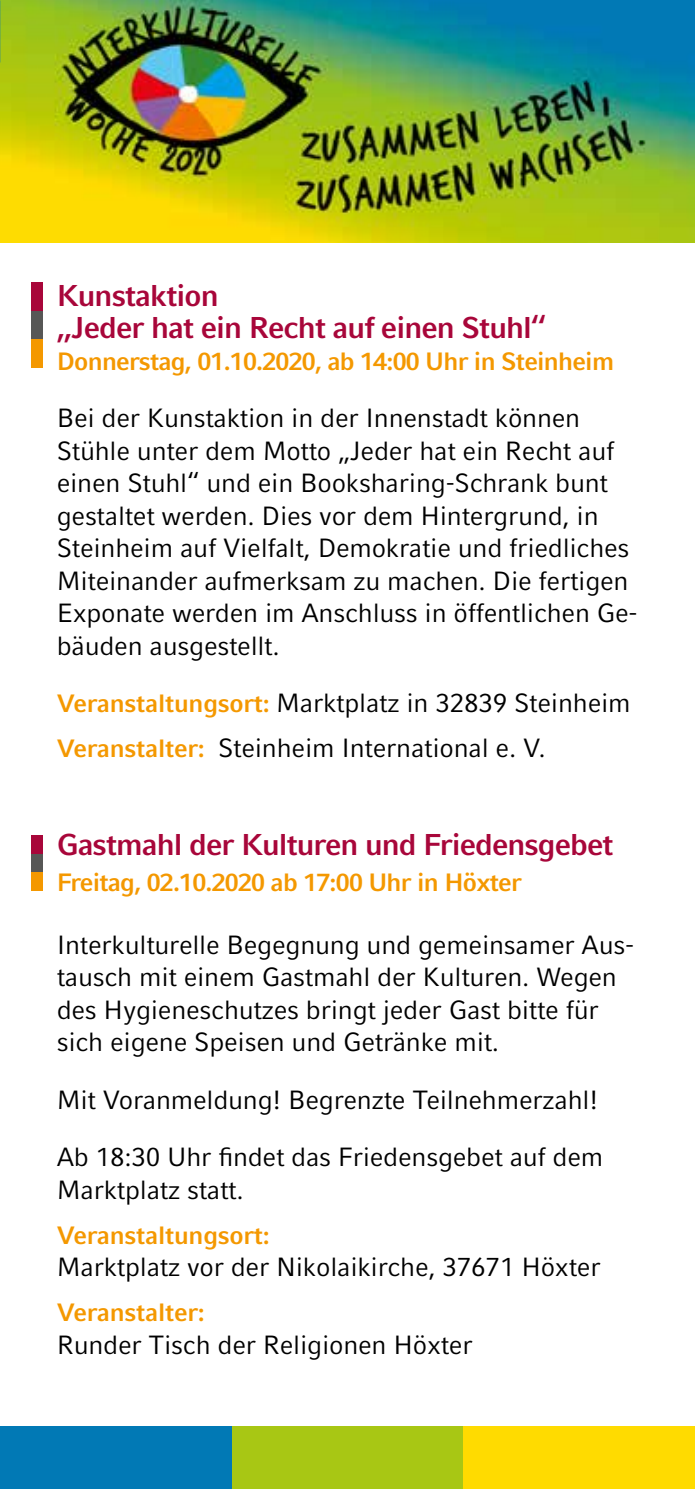
<style>
.page{position:relative;width:695px;height:1489px;background:#fff}
.page>*{position:absolute;margin:0;border:0;box-sizing:border-box;transform-origin:0 0}
.t1{font:700 30px/32.5px "Compatil Fact LT Pro";letter-spacing:-.03em;color:#a8063a}
.t2{font:26.25px/32.5px "Compatil Fact LT Pro";letter-spacing:-.01em;color:#000}
.t3{font:700 25px "Compatil Fact LT Pro";letter-spacing:-.03em;color:#f49800}
.t4{font:700 25px "Compatil Fact LT Pro";letter-spacing:-.01em;color:#f49800}
.s1{font-weight:700;font-size:25px;color:#f49800}
</style>
<div class="page">
<img style="left:0;top:0;width:694px;height:242px">
<div style="left:31px;top:853px;width:12px;height:19px;background:#575756"></div>
<div style="left:31px;top:834px;width:12px;height:19px;background:#a8063a"></div>
<div style="left:31px;top:872px;width:12px;height:19px;background:#f49800"></div>
<div style="left:231px;top:1426px;width:232px;height:62px;background:#a8c714"></div>
<div style="left:0;top:1426px;width:231px;height:62px;background:#0179b5"></div>
<div style="left:463px;top:1426px;width:231px;height:62px;background:#ffdb00"></div>
<div style="left:31px;top:311px;width:12px;height:28px;background:#575756"></div>
<div style="left:31px;top:282px;width:12px;height:29px;background:#a8063a"></div>
<div style="left:31px;top:339px;width:12px;height:29px;background:#f49800"></div>
<p class="t1" style="left:57px;top:279px;width:491px">Kunstaktion<br>„Jeder hat ein Recht auf einen Stuhl“</p>
<p class="t3" style="left:57px;top:346px;width:559px">Donnerstag, 01.10.2020, ab 14:00 Uhr in Steinheim</p>
<p class="t2" style="left:57px;top:402px;width:582px">Bei der Kunstaktion in der Innenstadt können Stühle unter dem Motto „Jeder hat ein Recht auf einen Stuhl“ und ein Booksharing-Schrank bunt gestaltet werden. Dies vor dem Hintergrund, in Steinheim auf Vielfalt, Demokratie und friedliches Miteinander aufmerksam zu machen. Die fertigen Exponate werden im Anschluss in öffentlichen Ge&shy;bäuden ausgestellt.</p>
<p class="t2" style="left:57px;top:681px;width:575px;line-height:45px"><span class="s1">Veranstaltungsort:</span> Marktplatz in 32839 Steinheim<br><span class="s1">Veranstalter:</span> Steinheim International e. V.</p>
<p class="t1" style="left:57px;top:828px;width:558px">Gastmahl der Kulturen und Friedensgebet</p>
<p class="t3" style="left:57px;top:867px;width:466px">Freitag, 02.10.2020 ab 17:00 Uhr in Höxter</p>
<p class="t2" style="left:57px;top:928px;width:579px">Interkulturelle Begegnung und gemeinsamer Aus&shy;tausch mit einem Gastmahl der Kulturen. Wegen des Hygieneschutzes bringt jeder Gast bitte für sich eigene Speisen und Getränke mit.</p>
<p class="t2" style="left:57px;top:1070px;width:548px;line-height:57.5px">Mit Voranmeldung! Begrenzte Teilnehmerzahl!<br>Ab 18:30 Uhr findet das Friedensgebet auf dem</p>
<p class="t2" style="left:57px;top:1173px;width:188px">Marktplatz statt.</p>
<p class="t4" style="left:57px;top:1220px;width:214px">Veranstaltungsort:</p>
<p class="t2" style="left:57px;top:1250px;width:545px">Marktplatz vor der Nikolaikirche, 37671 Höxter</p>
<p class="t4" style="left:57px;top:1297px;width:150px">Veranstalter:</p>
<p class="t2" style="left:57px;top:1328px;width:417px">Runder Tisch der Religionen Höxter</p>
</div>
